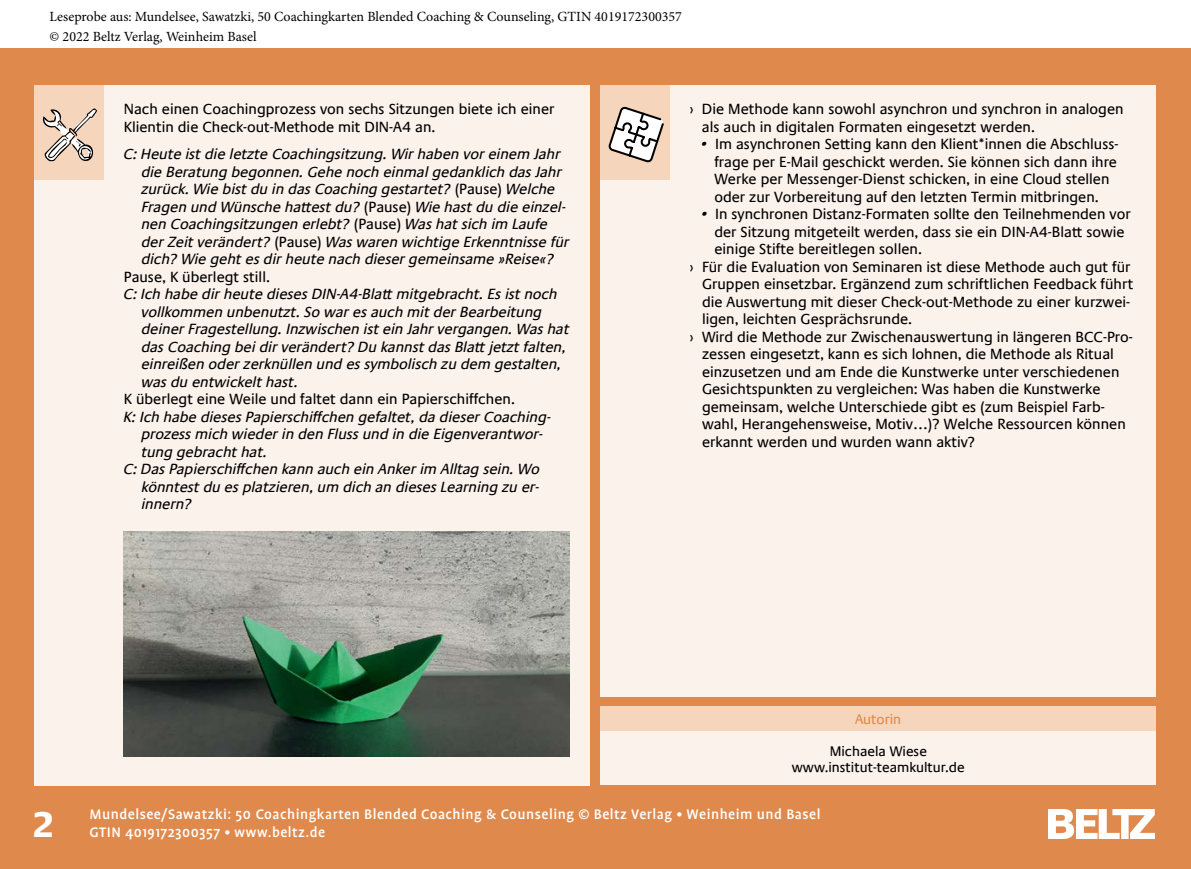
<style>
.page{position:relative;width:1191px;height:869px;background:#fff}
.page>*{position:absolute;margin:0;border:0;box-sizing:border-box;transform-origin:0 0}
.t1{font:700 36.75px "Praxis Com";color:#fff}
.t2{font:15.75px "Profile OT Medi Q angepasst";letter-spacing:.03em;color:#fff}
.t3{font:14.88px/17.5px "Praxis Com";color:#000}
.t4{font:italic 14.88px/17.5px "Praxis Com";color:#000}
.t5{font:14px/19.2px "Minion Pro";color:#000}
.t6{font:14px/16.6px "Praxis Com";color:#000;text-align:center}
.t7{font:14px "Praxis Com";color:#e0894c}
.s1{font-style:normal}
.s2{font-style:italic}
</style>
<div class="page">
<div style="left:0;top:49px;width:1191px;height:819px;background:#e0894c"></div>
<div style="left:35px;top:85px;width:555px;height:700px;background:#fbf2ec"></div>
<img style="left:1048px;top:809px;width:106px;height:28px">
<div style="left:35px;top:85px;width:69px;height:94px;background:#f5d5bc"></div>
<div style="left:600px;top:85px;width:556px;height:611px;background:#fbf2ec"></div>
<div style="left:600px;top:85px;width:69px;height:94px;background:#f5d5bc"></div>
<svg style="left:43px;top:108px;width:54px;height:54px"></svg>
<svg style="left:608px;top:106px;width:56px;height:57px"></svg>
<div style="left:600px;top:706px;width:555px;height:79px;background:#fbf2ec"></div>
<div style="left:600px;top:706px;width:555px;height:24px;background:#f5d5bc"></div>
<img style="left:124px;top:531px;width:445px;height:225px">
<p class="t5" style="left:50px;top:7px;width:634px">Leseprobe aus: Mundelsee, Sawatzki, 50 Coachingkarten Blended Coaching &amp; Counseling, GTIN 4019172300357 © 2022 Beltz Verlag, Weinheim Basel</p>
<p class="t3" style="left:124px;top:100px;width:432px">Nach einen Coachingprozess von sechs Sitzungen biete ich einer<br>Klientin die Check-out-Methode mit DIN-A4 an.</p>
<p class="t4" style="left:142px;top:145px;width:429px;text-indent:-18px">C: Heute ist die letzte Coachingsitzung. Wir haben vor einem Jahr die Beratung begonnen. Gehe noch einmal gedanklich das Jahr zurück. Wie bist du in das Coaching gestartet? <span class="s1">(Pause)</span> Welche Fragen und Wünsche hattest du? <span class="s1">(Pause)</span> Wie hast du die einzel&shy;nen Coachingsitzungen erlebt? <span class="s1">(Pause)</span> Was hat sich im Laufe der Zeit verändert? <span class="s1">(Pause)</span> Was waren wichtige Erkenntnisse für dich? Wie geht es dir heute nach dieser gemeinsame »Reise«?</p>
<p class="t3" style="left:124px;top:268px;width:148px">Pause, K überlegt still.</p>
<p class="t4" style="left:142px;top:285px;width:429px;text-indent:-18px">C: Ich habe dir heute dieses DIN-A4-Blatt mitgebracht. Es ist noch vollkommen unbenutzt. So war es auch mit der Bearbeitung deiner Fragestellung. Inzwischen ist ein Jahr vergangen. Was hat das Coaching bei dir verändert? Du kannst das Blatt jetzt falten, einreißen oder zerknüllen und es symbolisch zu dem gestalten, was du entwickelt hast.</p>
<p class="t3" style="left:124px;top:390px;width:392px">K überlegt eine Weile und faltet dann ein Papierschiffchen.</p>
<p class="t4" style="left:124px;top:408px;width:429px">K: Ich habe dieses Papierschiffchen gefaltet, da dieser Coaching-</p>
<p class="t4" style="left:142px;top:425px;width:403px">prozess mich wieder in den Fluss und in die Eigenverantwor-</p>
<p class="t4" style="left:142px;top:443px;width:127px">tung gebracht hat.</p>
<p class="t4" style="left:124px;top:460px;width:418px">C: Das Papierschiffchen kann auch ein Anker im Alltag sein. Wo</p>
<p class="t4" style="left:142px;top:478px;width:399px">könntest du es platzieren, um dich an dieses Learning zu er-</p>
<p class="t4" style="left:142px;top:495px;width:52px">innern?</p>
<p class="t3" style="left:702px;top:100px;width:423px;text-indent:-12px">› Die Methode kann sowohl asynchron und synchron in analogen als auch in digitalen Formaten eingesetzt werden.</p>
<p class="t3" style="left:714px;top:135px;width:405px;text-indent:-12px"><span class="s2">•</span> Im asynchronen Setting kann den Klient*innen die Abschluss&shy;frage per E-Mail geschickt werden. Sie können sich dann ihre Werke per Messenger-Dienst schicken, in eine Cloud stellen oder zur Vorbereitung auf den letzten Termin mitbringen.</p>
<p class="t3" style="left:702px;top:205px;width:430px"><span class="s2">•</span> In synchronen Distanz-Formaten sollte den Teilnehmenden vor</p>
<p class="t3" style="left:714px;top:223px;width:412px">der Sitzung mitgeteilt werden, dass sie ein DIN-A4-Blatt sowie</p>
<p class="t3" style="left:714px;top:240px;width:209px">einige Stifte bereitlegen sollen.</p>
<p class="t3" style="left:689px;top:258px;width:442px">› Für die Evaluation von Seminaren ist diese Methode auch gut für</p>
<p class="t3" style="left:702px;top:275px;width:433px">Gruppen einsetzbar. Ergänzend zum schriftlichen Feedback führt</p>
<p class="t3" style="left:702px;top:293px;width:429px">die Auswertung mit dieser Check-out-Methode zu einer kurzwei-</p>
<p class="t3" style="left:702px;top:310px;width:212px">ligen, leichten Gesprächsrunde.</p>
<p class="t3" style="left:689px;top:328px;width:445px">› Wird die Methode zur Zwischenauswertung in längeren BCC-Pro-</p>
<p class="t3" style="left:702px;top:345px;width:413px">zessen eingesetzt, kann es sich lohnen, die Methode als Ritual</p>
<p class="t3" style="left:702px;top:363px;width:419px">einzusetzen und am Ende die Kunstwerke unter verschiedenen</p>
<p class="t3" style="left:702px;top:380px;width:400px">Gesichtspunkten zu vergleichen: Was haben die Kunstwerke</p>
<p class="t3" style="left:702px;top:398px;width:404px">gemeinsam, welche Unterschiede gibt es (zum Beispiel Farb-</p>
<p class="t3" style="left:702px;top:415px;width:425px">wahl, Herangehensweise, Motiv…)? Welche Ressourcen können</p>
<p class="t3" style="left:702px;top:433px;width:275px">erkannt werden und wurden wann aktiv?</p>
<p class="t7" style="left:855px;top:710px;width:48px">Autorin</p>
<p class="t6" style="left:792px;top:742px;width:174px">Michaela Wiese www.institut-teamkultur.de</p>
<h1 class="t1" style="left:32px;top:802px;width:24px">2</h1>
<p class="t2" style="left:90px;top:805px;width:732px">Mundelsee/Sawatzki: 50 Coachingkarten Blended Coaching &amp; Counseling © Beltz Verlag • Weinheim und Basel</p>
<p class="t2" style="left:90px;top:824px;width:237px">GTIN 4019172300357 • www.beltz.de</p>
</div>
